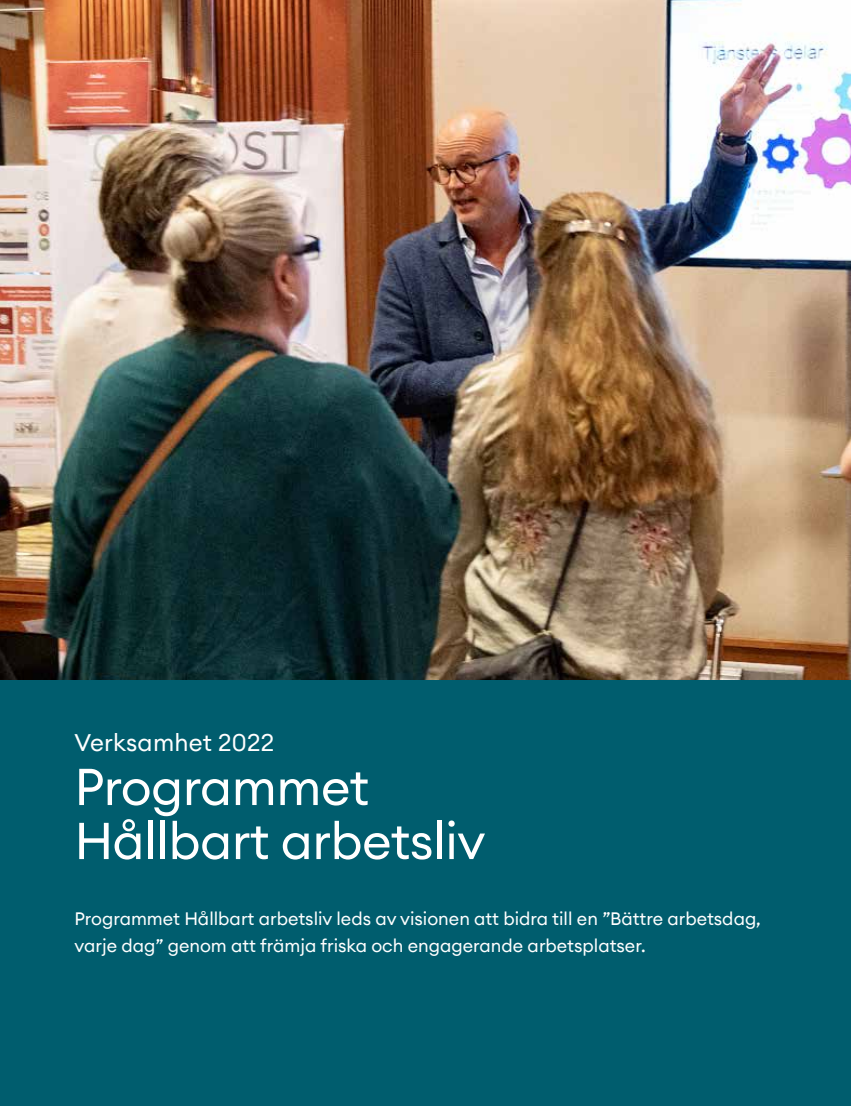
<style>
.page{position:relative;width:851px;height:1106px;background:#fff}
.page>*{position:absolute;margin:0;border:0;box-sizing:border-box;transform-origin:0 0}
.t1{font:51px/54px "Euclid Circular A";letter-spacing:-.01em;color:#fff}
.t2{font:24px "Euclid Circular A";letter-spacing:.01em;color:#fff}
.t3{font:18px/27px "Euclid Circular A";color:#fff}
</style>
<div class="page">
<img style="left:0;top:0;width:850px;height:681px">
<div style="left:0;top:681px;width:850px;height:425px;background:#005d6e"></div>
<h2 class="t2" style="left:74px;top:727px;width:201px">Verksamhet 2022</h2>
<h1 class="t1" style="left:74px;top:759px;width:412px">Programmet<br>Hållbart arbetsliv</h1>
<p class="t3" style="left:74px;top:905px;width:687px">Programmet Hållbart arbetsliv leds av visionen att bidra till en ”Bättre arbetsdag, varje dag” genom att främja friska och engagerande arbetsplatser.</p>
</div>
